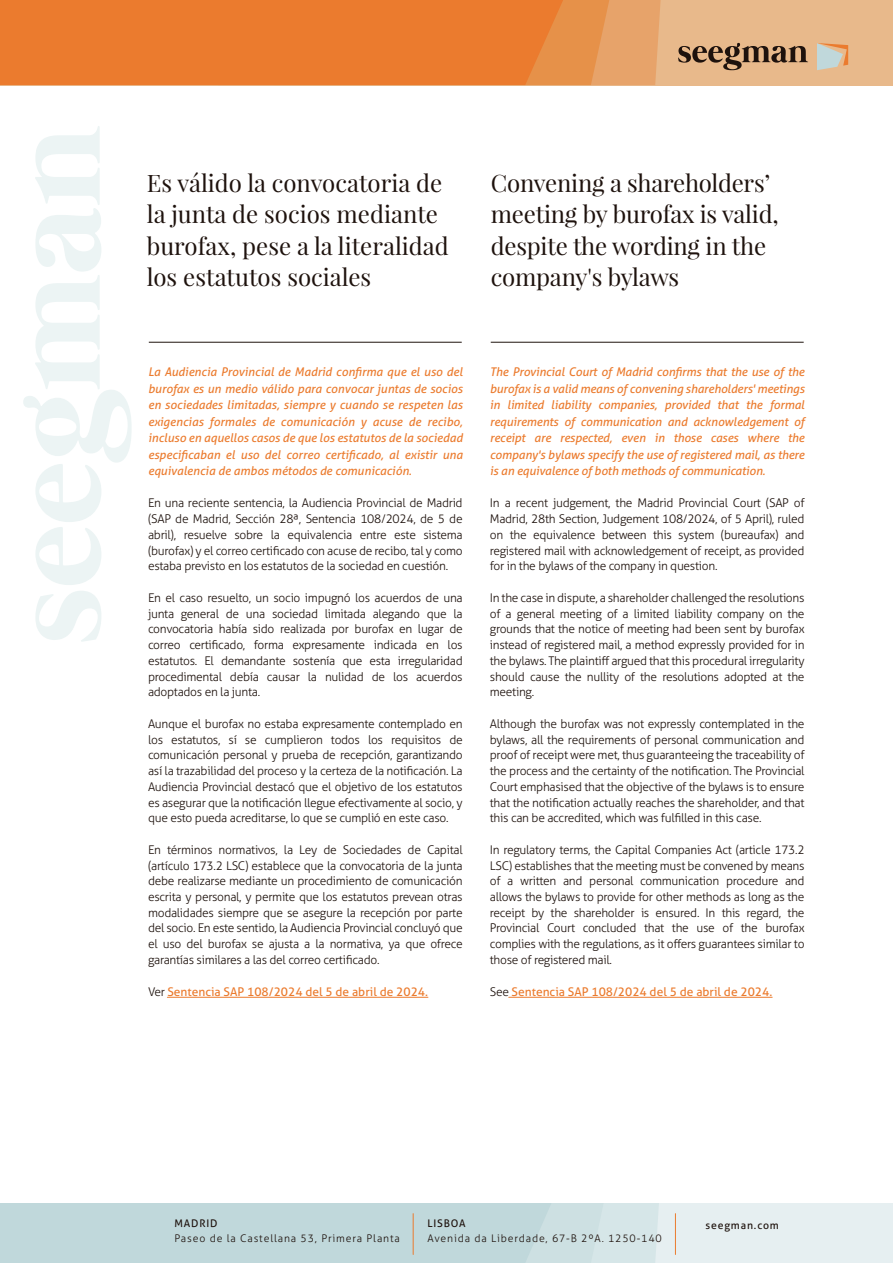
<style>
.page{position:relative;width:893px;height:1263px;background:#fff}
.page>*{position:absolute;margin:0;border:0;box-sizing:border-box;transform-origin:0 0}
.t1{font:24px/31.5px "Playfair Display";letter-spacing:-.01em;color:#1e120d}
.t2{font:300 12px/15.8px "Aller";letter-spacing:-.025em;color:#1e120d;text-align:justify}
.t3{font:italic 12px/16.5px "Aller";letter-spacing:-.01em;color:#eb7b2e;text-align:justify}
.t4{font:12px "Aller";color:#eb7b2e}
.t5{font:300 10.5px "Aller";letter-spacing:.08em;color:#1e120d}
.t6{font:10.5px "Aller";letter-spacing:.08em;color:#1e120d}
.s1{font-weight:300;color:#1e120d}
</style>
<div class="page">
<div style="left:0;top:0;width:893px;height:85px;background:#e8b98b"></div>
<svg style="left:563px;top:0;width:98px;height:85px"></svg>
<div style="left:0;top:0;width:563px;height:85px;background:#eb7b2e"></div>
<svg style="left:678px;top:43px;width:130px;height:27px"></svg>
<svg style="left:817px;top:43px;width:31px;height:27px"></svg>
<svg style="left:35px;top:591px;width:66px;height:51px"></svg>
<svg style="left:23px;top:126px;width:109px;height:459px"></svg>
<div style="left:0;top:1203px;width:893px;height:60px;background:#e6eff1"></div>
<svg style="left:0;top:1203px;width:659px;height:60px"></svg>
<hr style="left:413px;top:1213px;width:1px;height:41px;background:#eb7b2e">
<hr style="left:675px;top:1213px;width:1px;height:41px;background:#eb7b2e">
<hr style="left:167px;top:997px;width:261px;height:1px;background:#eb7b2e">
<hr style="left:509px;top:997px;width:263px;height:1px;background:#eb7b2e">
<hr style="left:149px;top:342px;width:313px;height:1px;background:#1e120d">
<hr style="left:491px;top:342px;width:313px;height:1px;background:#1e120d">
<h1 class="t1" style="left:147px;top:167px;width:303px">Es válido la convocatoria de la junta de socios mediante burofax, pese a la literalidad los estatutos sociales</h1>
<h1 class="t1" style="left:491px;top:167px;width:289px">Convening a shareholders’ meeting by burofax is valid, despite the wording in the company's bylaws</h1>
<p class="t3" style="left:148px;top:363px;width:316px">La Audiencia Provincial de Madrid confirma que el uso del burofax es un medio válido para convocar juntas de socios en sociedades limitadas, siempre y cuando se respeten las exigencias formales de comunicación y acuse de recibo, incluso en aquellos casos de que los estatutos de la sociedad especificaban el uso del correo certificado, al existir una equivalencia de ambos métodos de comunicación.</p>
<p class="t2" style="left:148px;top:495px;width:316px">En una reciente sentencia, la Audiencia Provincial de Madrid (SAP de Madrid, Sección 28ª, Sentencia 108/2024, de 5 de abril), resuelve sobre la equivalencia entre este sistema (burofax) y el correo certificado con acuse de recibo, tal y como estaba previsto en los estatutos de la sociedad en cuestión.</p>
<p class="t2" style="left:148px;top:590px;width:316px">En el caso resuelto, un socio impugnó los acuerdos de una junta general de una sociedad limitada alegando que la convocatoria había sido realizada por burofax en lugar de correo certificado, forma expresamente indicada en los estatutos. El demandante sostenía que esta irregularidad procedimental debía causar la nulidad de los acuerdos adoptados en la junta.</p>
<p class="t2" style="left:148px;top:716px;width:316px">Aunque el burofax no estaba expresamente contemplado en los estatutos, sí se cumplieron todos los requisitos de comunicación personal y prueba de recepción, garantizando así la trazabilidad del proceso y la certeza de la notificación. La Audiencia Provincial destacó que el objetivo de los estatutos es asegurar que la notificación llegue efectivamente al socio, y que esto pueda acreditarse, lo que se cumplió en este caso.</p>
<p class="t2" style="left:148px;top:842px;width:316px">En términos normativos, la Ley de Sociedades de Capital (artículo 173.2 LSC) establece que la convocatoria de la junta debe realizarse mediante un procedimiento de comunicación escrita y personal, y permite que los estatutos prevean otras modalidades siempre que se asegure la recepción por parte del socio. En este sentido, la Audiencia Provincial concluyó que el uso del burofax se ajusta a la normativa, ya que ofrece garantías similares a las del correo certificado.</p>
<p class="t4" style="left:148px;top:985px;width:281px"><span class="s1">Ver</span> Sentencia SAP 108/2024 del 5 de abril de 2024.</p>
<p class="t3" style="left:490px;top:363px;width:316px">The Provincial Court of Madrid confirms that the use of the burofax is a valid means of convening shareholders' meetings in limited liability companies, provided that the formal requirements of communication and acknowledgement of receipt are respected, even in those cases where the company's bylaws specify the use of registered mail, as there is an equivalence of both methods of communication.</p>
<p class="t2" style="left:490px;top:495px;width:316px">In a recent judgement, the Madrid Provincial Court (SAP of Madrid, 28th Section, Judgement 108/2024, of 5 April), ruled on the equivalence between this system (bureaufax) and registered mail with acknowledgement of receipt, as provided for in the bylaws of the company in question.</p>
<p class="t2" style="left:490px;top:590px;width:316px">In the case in dispute, a shareholder challenged the resolutions of a general meeting of a limited liability company on the grounds that the notice of meeting had been sent by burofax instead of registered mail, a method expressly provided for in the bylaws. The plaintiff argued that this procedural irregularity should cause the nullity of the resolutions adopted at the meeting.</p>
<p class="t2" style="left:490px;top:716px;width:316px">Although the burofax was not expressly contemplated in the bylaws, all the requirements of personal communication and proof of receipt were met, thus guaranteeing the traceability of the process and the certainty of the notification. The Provincial Court emphasised that the objective of the bylaws is to ensure that the notification actually reaches the shareholder, and that this can be accredited, which was fulfilled in this case.</p>
<p class="t2" style="left:490px;top:842px;width:316px">In regulatory terms, the Capital Companies Act (article 173.2<br>LSC) establishes that the meeting must be convened by means of a written and personal communication procedure and allows the bylaws to provide for other methods as long as the receipt by the shareholder is ensured. In this regard, the Provincial Court concluded that the use of the burofax complies with the regulations, as it offers guarantees similar to those of registered mail.</p>
<p class="t4" style="left:490px;top:985px;width:284px"><span class="s1">See</span> Sentencia SAP 108/2024 del 5 de abril de 2024.</p>
<p class="t6" style="left:174px;top:1217px;width:45px">MADRID</p>
<p class="t5" style="left:174px;top:1232px;width:227px">Paseo de la Castellana 53, Primera Planta</p>
<p class="t6" style="left:427px;top:1217px;width:40px">LISBOA</p>
<p class="t5" style="left:427px;top:1232px;width:236px">Avenida da Liberdade, 67-B 2ºA. 1250-140</p>
<p class="t6" style="left:705px;top:1218px;width:75px">seegman.com</p>
</div>
